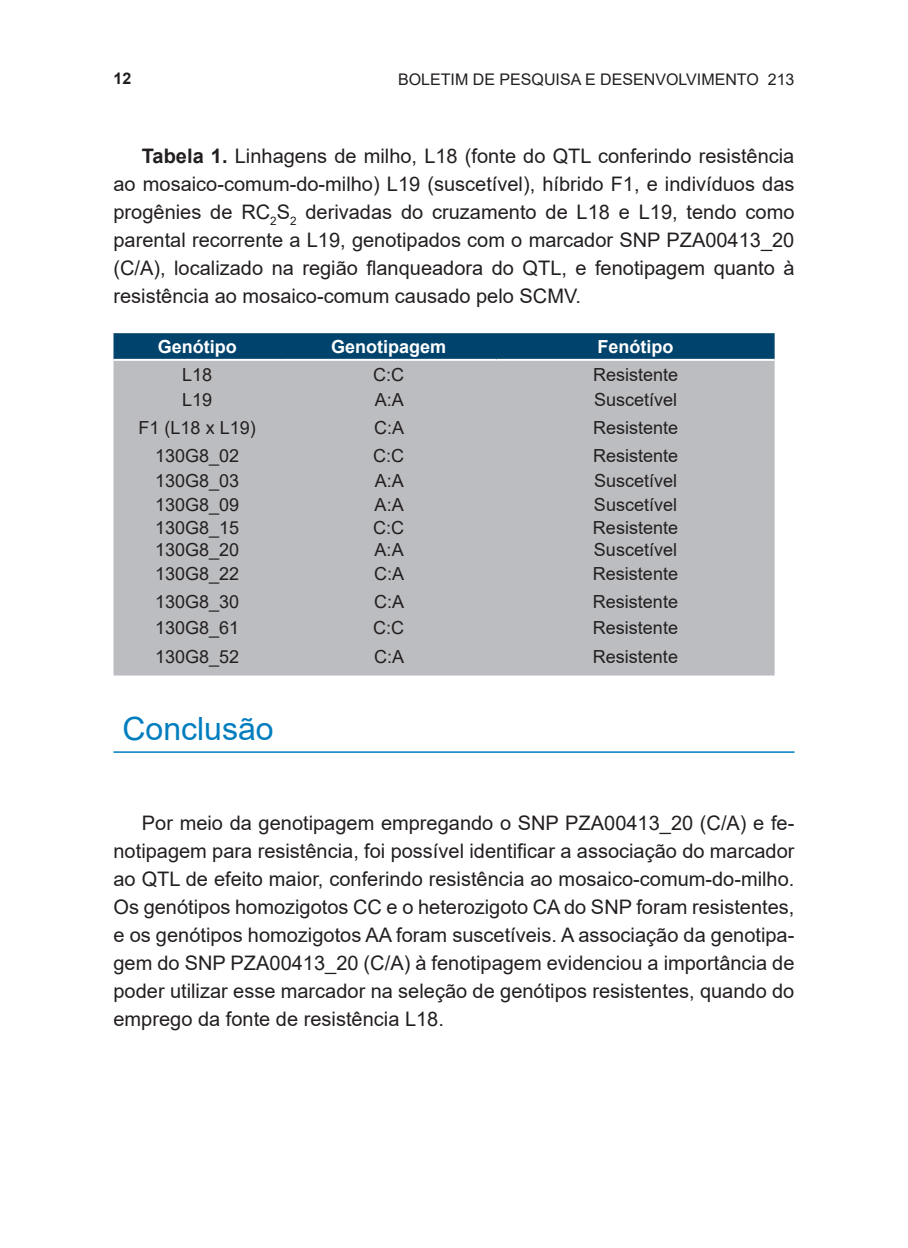
<style>
.page{position:relative;width:908px;height:1248px;background:#fff}
.page>*{position:absolute;margin:0;border:0;box-sizing:border-box;transform-origin:0 0}
.t1{font:32px "Arial";color:#007dbe}
.t2{font:20px/28px "Arial";color:#231f20;text-align:justify}
.t3{font:18px "Arial";color:#231f20}
.t4{font:700 18px "Arial";color:#fff}
.t5{font:16px "Arial";color:#231f20}
.t6{font:700 16px "Arial";color:#231f20}
.s1{font-weight:700}
</style>
<div class="page">
<hr style="left:113px;top:751px;width:681px;height:1px;background:#007dbe">
<svg style="left:113px;top:333px;width:661px;height:26px;background:#03466e"></svg>
<div style="left:113px;top:361px;width:661px;height:314px;background:#bcbdc0"></div>
<p class="t6" style="left:113px;top:67px;width:19px">12</p>
<p class="t5" style="left:398px;top:68px;width:397px">BOLETIM DE PESQUISA E DESENVOLVIMENTO 213</p>
<p class="t2" style="left:113px;top:142px;width:682px;text-indent:28px"><span class="s1">Tabela 1.</span> Linhagens de milho, L18 (fonte do QTL conferindo resistência ao mosaico-comum-do-milho) L19 (suscetível), híbrido F1, e indivíduos das progênies de RC<sub>2</sub>S<sub>2</sub> derivadas do cruzamento de L18 e L19, tendo como parental recorrente a L19, genotipados com o marcador SNP PZA00413_20 (C/A), localizado na região flanqueadora do QTL, e fenotipagem quanto à resistência ao mosaico-comum causado pelo SCMV.</p>
<p class="t4" style="left:158px;top:333px;width:81px">Genótipo</p>
<p class="t4" style="left:331px;top:333px;width:117px">Genotipagem</p>
<p class="t4" style="left:597px;top:333px;width:77px">Fenótipo</p>
<p class="t3" style="left:182px;top:362px;width:32px">L18</p>
<p class="t3" style="left:373px;top:362px;width:32px">C:C</p>
<p class="t3" style="left:592px;top:362px;width:87px">Resistente</p>
<p class="t3" style="left:182px;top:387px;width:32px">L19</p>
<p class="t3" style="left:374px;top:387px;width:31px">A:A</p>
<p class="t3" style="left:593px;top:387px;width:85px">Suscetível</p>
<p class="t3" style="left:138px;top:415px;width:119px">F1 (L18 x L19)</p>
<p class="t3" style="left:374px;top:415px;width:32px">C:A</p>
<p class="t3" style="left:592px;top:415px;width:87px">Resistente</p>
<p class="t3" style="left:155px;top:443px;width:86px">130G8_02</p>
<p class="t3" style="left:373px;top:443px;width:32px">C:C</p>
<p class="t3" style="left:592px;top:443px;width:87px">Resistente</p>
<p class="t3" style="left:155px;top:468px;width:86px">130G8_03</p>
<p class="t3" style="left:374px;top:468px;width:31px">A:A</p>
<p class="t3" style="left:593px;top:468px;width:85px">Suscetível</p>
<p class="t3" style="left:155px;top:492px;width:86px">130G8_09</p>
<p class="t3" style="left:374px;top:492px;width:31px">A:A</p>
<p class="t3" style="left:593px;top:492px;width:85px">Suscetível</p>
<p class="t3" style="left:155px;top:515px;width:86px">130G8_15</p>
<p class="t3" style="left:373px;top:515px;width:32px">C:C</p>
<p class="t3" style="left:592px;top:515px;width:87px">Resistente</p>
<p class="t3" style="left:155px;top:537px;width:86px">130G8_20</p>
<p class="t3" style="left:374px;top:537px;width:31px">A:A</p>
<p class="t3" style="left:593px;top:537px;width:85px">Suscetível</p>
<p class="t3" style="left:155px;top:561px;width:86px">130G8_22</p>
<p class="t3" style="left:374px;top:561px;width:32px">C:A</p>
<p class="t3" style="left:592px;top:561px;width:87px">Resistente</p>
<p class="t3" style="left:155px;top:589px;width:86px">130G8_30</p>
<p class="t3" style="left:374px;top:589px;width:32px">C:A</p>
<p class="t3" style="left:592px;top:589px;width:87px">Resistente</p>
<p class="t3" style="left:155px;top:615px;width:86px">130G8_61</p>
<p class="t3" style="left:373px;top:615px;width:32px">C:C</p>
<p class="t3" style="left:592px;top:615px;width:87px">Resistente</p>
<p class="t3" style="left:155px;top:644px;width:86px">130G8_52</p>
<p class="t3" style="left:374px;top:644px;width:32px">C:A</p>
<p class="t3" style="left:592px;top:644px;width:87px">Resistente</p>
<h1 class="t1" style="left:122px;top:706px;width:153px">Conclusão</h1>
<p class="t2" style="left:113px;top:808px;width:682px;text-indent:28px">Por meio da genotipagem empregando o SNP PZA00413_20 (C/A) e fe&shy;notipagem para resistência, foi possível identificar a associação do marcador ao QTL de efeito maior, conferindo resistência ao mosaico-comum-do-milho.<br>Os genótipos homozigotos CC e o heterozigoto CA do SNP foram resistentes, e os genótipos homozigotos AA foram suscetíveis. A associação da genotipa&shy;gem do SNP PZA00413_20 (C/A) à fenotipagem evidenciou a importância de poder utilizar esse marcador na seleção de genótipos resistentes, quando do emprego da fonte de resistência L18.</p>
</div>
